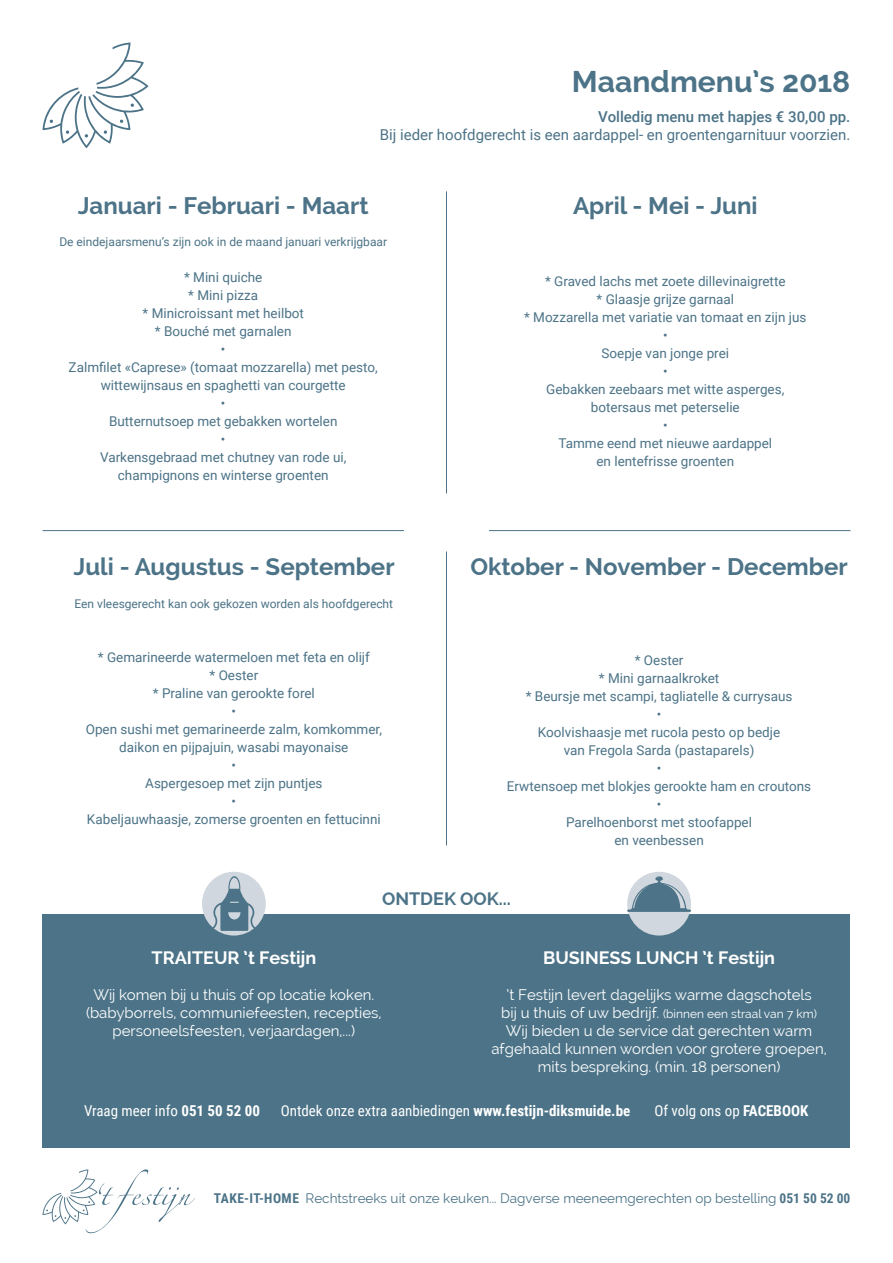
<style>
.page{position:relative;width:893px;height:1263px;background:#fff}
.page>*{position:absolute;margin:0;border:0;box-sizing:border-box;transform-origin:0 0}
.t1{font:700 30px "Raleway";color:#4c7387}
.t2{font:700 24px "Raleway";color:#4c7387}
.t3{font:700 18px "Raleway";color:#fff}
.t4{font:700 18px "Raleway";color:#4c7387}
.t5{font:15px/18px "Raleway";color:#fff;text-align:center}
.t6{font:15px "Roboto Condensed";color:#fff}
.t7{font:15px "Roboto";color:#4c7387}
.t8{font:500 15px "Roboto";color:#4c7387}
.t9{font:13.5px/18px "Roboto";color:#4c7387;text-align:center}
.t10{font:13.5px "Raleway";color:#4c7387}
.t11{font:12px "Roboto";color:#4c7387}
.t12{font:12px "Raleway";color:#fff}
.s1{font-size:15px}
.s2{font-weight:700}
.s3{font-family:"Roboto Condensed";font-weight:700}
</style>
<div class="page">
<div style="left:43px;top:914px;width:807px;height:234px;background:#4c7387"></div>
<hr style="left:43px;top:530px;width:361px;height:1px;background:#4c7387">
<hr style="left:489px;top:530px;width:361px;height:1px;background:#4c7387">
<hr style="left:446px;top:191px;width:1px;height:302px;background:#4c7387">
<hr style="left:446px;top:551px;width:1px;height:294px;background:#4c7387">
<svg style="left:43px;top:1169px;width:152px;height:64px"></svg>
<svg style="left:43px;top:43px;width:106px;height:105px"></svg>
<div style="left:202px;top:872px;width:64px;height:63px;background:#d1d7de;border-radius:50%"></div>
<svg style="left:205px;top:876px;width:57px;height:56px"></svg>
<div style="left:627px;top:872px;width:64px;height:63px;background:#d1d7de;border-radius:50%"></div>
<svg style="left:627px;top:876px;width:64px;height:36px"></svg>
<h1 class="t1" style="left:572px;top:64px;width:280px">Maandmenu’s 2018</h1>
<p class="t8" style="left:598px;top:106px;width:254px">Volledig menu met hapjes € 30,00 pp.</p>
<p class="t7" style="left:380px;top:124px;width:472px">Bij ieder hoofdgerecht is een aardappel- en groentengarnituur voorzien.</p>
<h2 class="t2" style="left:78px;top:192px;width:292px">Januari - Februari - Maart</h2>
<p class="t11" style="left:59px;top:234px;width:329px">De eindejaarsmenu’s zijn ook in de maand januari verkrijgbaar</p>
<p class="t9" style="left:69px;top:268px;width:311px">* Mini quiche<br>* Mini pizza<br>* Minicroissant met heilbot<br>* Bouché met garnalen<br>•<br>Zalmfilet «Caprese» (tomaat mozzarella) met pesto, wittewijnsaus en spaghetti van courgette<br>•<br>Butternutsoep met gebakken wortelen<br>•<br>Varkensgebraad met chutney van rode ui, champignons en winterse groenten</p>
<h2 class="t2" style="left:74px;top:553px;width:323px">Juli - Augustus - September</h2>
<p class="t11" style="left:75px;top:595px;width:320px">Een vleesgerecht kan ook gekozen worden als hoofdgerecht</p>
<p class="t9" style="left:86px;top:647px;width:298px">* Gemarineerde watermeloen met feta en olijf<br>* Oester<br>* Praline van gerookte forel<br>•<br>Open sushi met gemarineerde zalm, komkommer, daikon en pijpajuin, wasabi mayonaise<br>•<br>Aspergesoep met zijn puntjes<br>•<br>Kabeljauwhaasje, zomerse groenten en fettucinni</p>
<h2 class="t2" style="left:573px;top:192px;width:186px">April - Mei - Juni</h2>
<p class="t9" style="left:524px;top:272px;width:284px">* Graved lachs met zoete dillevinaigrette<br>* Glaasje grijze garnaal<br>* Mozzarella met variatie van tomaat en zijn jus •<br>Soepje van jonge prei<br>•<br>Gebakken zeebaars met witte asperges, botersaus met peterselie<br>•<br>Tamme eend met nieuwe aardappel<br>en lentefrisse groenten</p>
<h2 class="t2" style="left:470px;top:553px;width:379px">Oktober - November - December</h2>
<p class="t9" style="left:507px;top:651px;width:306px">* Oester<br>* Mini garnaalkroket<br>* Beursje met scampi, tagliatelle &amp; currysaus<br>•<br>Koolvishaasje met rucola pesto op bedje<br>van Fregola Sarda (pastaparels)<br>•<br>Erwtensoep met blokjes gerookte ham en croutons •<br>Parelhoenborst met stoofappel<br>en veenbessen</p>
<h3 class="t4" style="left:382px;top:888px;width:130px">ONTDEK OOK...</h3>
<h3 class="t3" style="left:152px;top:947px;width:166px">TRAITEUR ’t Festijn</h3>
<p class="t5" style="left:86px;top:986px;width:297px">Wij komen bij u thuis of op locatie koken. (babyborrels, communiefeesten, recepties, personeelsfeesten, verjaardagen,...)</p>
<h3 class="t3" style="left:543px;top:947px;width:233px">BUSINESS LUNCH ’t Festijn</h3>
<p class="t5" style="left:506px;top:986px;width:307px">’t Festijn levert dagelijks warme dagschotels</p>
<p class="t12" style="left:501px;top:1007px;width:317px"><span class="s1">bij u thuis of uw bedrijf.</span> (binnen een straal van 7 km)</p>
<p class="t5" style="left:491px;top:1022px;width:337px">Wij bieden u de service dat gerechten warm afgehaald kunnen worden voor grotere groepen, mits bespreking. (min. 18 personen)</p>
<p class="t6" style="left:84px;top:1100px;width:178px">Vraag meer info <span class="s2">051 50 52 00</span></p>
<p class="t6" style="left:281px;top:1100px;width:351px">Ontdek onze extra aanbiedingen <span class="s2">www.festijn-diksmuide.be</span></p>
<p class="t6" style="left:654px;top:1100px;width:156px">Of volg ons op <span class="s2">FACEBOOK</span></p>
<p class="t10" style="left:214px;top:1191px;width:638px"><span class="s3">TAKE-IT-HOME</span> Rechtstreeks uit onze keuken... Dagverse meeneemgerechten op bestelling <span class="s3">051 50 52 00</span></p>
</div>
